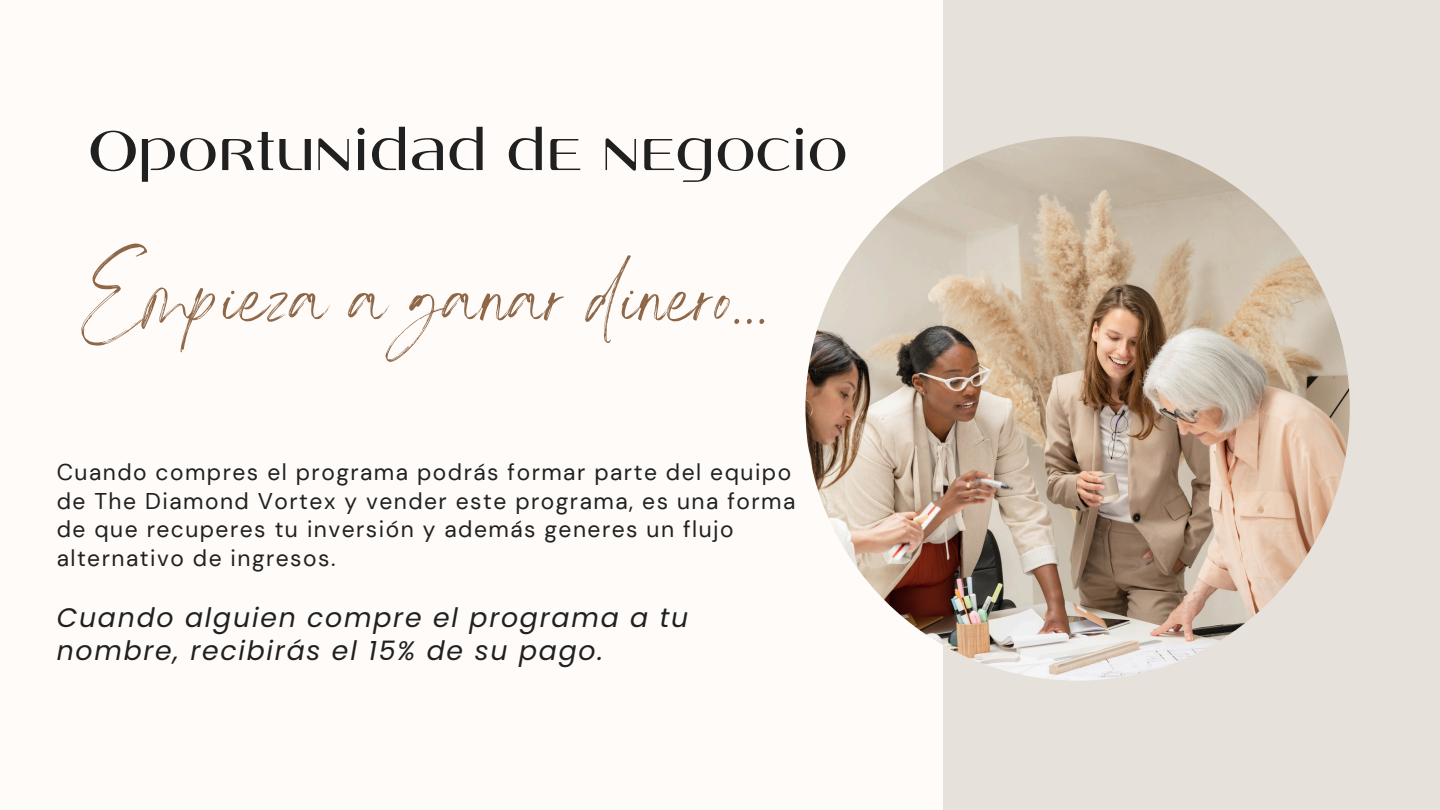
<style>
.page{position:relative;width:1440px;height:810px;background:#fffbf8}
.page>*{position:absolute;margin:0;border:0;box-sizing:border-box;transform-origin:0 0}
.t1{font:108.5px "Angella White";color:#8e6748}
.t2{font:59.7px "Angelica";color:#202020}
.t3{font:italic 26.8px/33px "Poppins";letter-spacing:.065em;color:#202020}
.t4{font:22.8px/28.5px "DM Sans";letter-spacing:.065em;color:#202020}
</style>
<div class="page">
<div style="left:943px;top:0;width:497px;height:810px;background:#e7e1db"></div>
<img style="left:805px;top:136px;width:545px;height:545px;border-radius:50%">
<h1 class="t2" style="left:88px;top:127px;width:761px">Oportunidad de negocio</h1>
<h2 class="t1" style="left:81px;top:229px;width:692px">Empieza a ganar dinero .</h2>
<p class="t4" style="left:57px;top:458px;width:740px">Cuando compres el programa podrás formar parte del equipo de The Diamond Vortex y vender este programa, es una forma de que recuperes tu inversión y además generes un flujo alternativo de ingresos.</p>
<h3 class="t3" style="left:57px;top:601px;width:633px">Cuando alguien compre el programa a tu nombre, recibirás el 15% de su pago.</h3>
</div>
